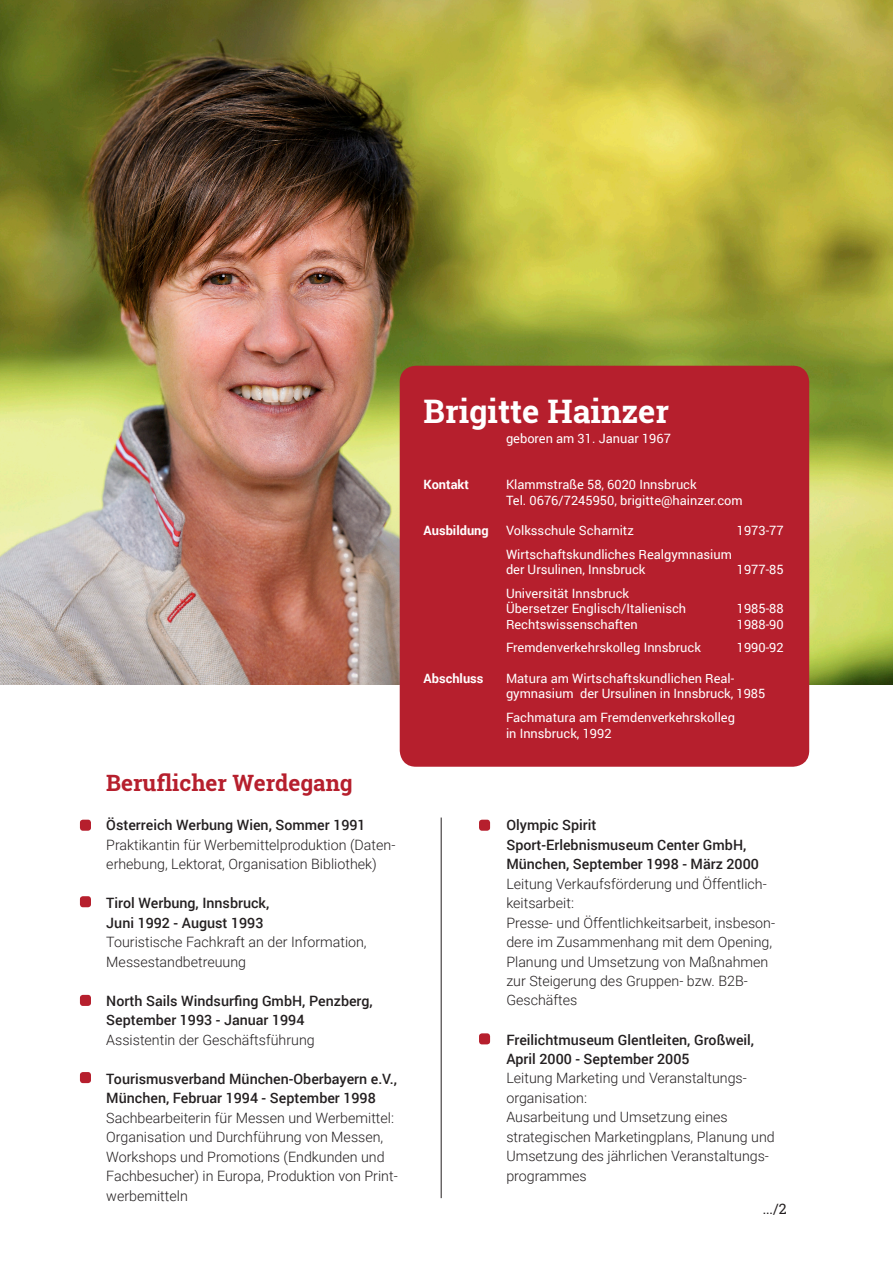
<style>
.page{position:relative;width:893px;height:1263px;background:#fff}
.page>*{position:absolute;margin:0;border:0;box-sizing:border-box;transform-origin:0 0}
.t1{font:700 32.4px "Roboto Slab";color:#fff}
.t2{font:700 22.5px "Roboto Slab";color:#b61f2d}
.t3{font:300 14.25px/19.5px "Roboto";color:#231f20}
.t4{font:500 14.25px/19.5px "Roboto";color:#231f20}
.t5{font:14.25px "Roboto Slab";color:#231f20}
.t6{font:12.9px/15.5px "Roboto";color:#fff}
.t7{font:700 12.9px "Roboto";color:#fff}
</style>
<div class="page">
<img style="left:0;top:0;width:893px;height:685px">
<div style="left:80px;top:820px;width:11px;height:11px;background:#b61f2d;border-radius:3px"></div>
<div style="left:80px;top:896px;width:11px;height:11px;background:#b61f2d;border-radius:3px"></div>
<div style="left:80px;top:995px;width:11px;height:11px;background:#b61f2d;border-radius:3px"></div>
<div style="left:80px;top:1072px;width:11px;height:11px;background:#b61f2d;border-radius:3px"></div>
<div style="left:479px;top:820px;width:11px;height:11px;background:#b61f2d;border-radius:3px"></div>
<div style="left:479px;top:1033px;width:11px;height:11px;background:#b61f2d;border-radius:3px"></div>
<div style="left:400px;top:366px;width:409px;height:401px;background:#b61f2d;border-radius:16px"></div>
<hr style="left:441px;top:817px;width:1px;height:381px;background:#231f20">
<h2 class="t2" style="left:106px;top:767px;width:248px">Beruflicher Werdegang</h2>
<p class="t4" style="left:106px;top:815px;width:261px">Österreich Werbung Wien, Sommer 1991</p>
<p class="t3" style="left:106px;top:834px;width:291px">Praktikantin für Werbemittelproduktion (Daten&shy;erhebung, Lektorat, Organisation Bibliothek)</p>
<p class="t4" style="left:106px;top:893px;width:164px">Tirol Werbung, Innsbruck,<br>Juni 1992 - August 1993</p>
<p class="t3" style="left:106px;top:932px;width:262px">Touristische Fachkraft an der Information,<br>Messestandbetreuung</p>
<p class="t4" style="left:106px;top:990px;width:268px">North Sails Windsurfing GmbH, Penzberg,<br>September 1993 - Januar 1994</p>
<p class="t3" style="left:106px;top:1029px;width:210px">Assistentin der Geschäftsführung</p>
<p class="t4" style="left:106px;top:1068px;width:292px">Tourismusverband München-Oberbayern e.V.,<br>München, Februar 1994 - September 1998</p>
<p class="t3" style="left:106px;top:1107px;width:293px">Sachbearbeiterin für Messen und Werbemittel:<br>Organisation und Durchführung von Messen, Workshops und Promotions (Endkunden und Fachbesucher) in Europa, Produktion von Print&shy;werbemitteln</p>
<h1 class="t1" style="left:424px;top:389px;width:247px">Brigitte Hainzer</h1>
<p class="t6" style="left:506px;top:430px;width:166px">geboren am 31. Januar 1967</p>
<p class="t7" style="left:424px;top:476px;width:47px">Kontakt</p>
<p class="t6" style="left:506px;top:476px;width:238px">Klammstraße 58, 6020 Innsbruck<br>Tel. 0676/7245950, brigitte@hainzer.com</p>
<p class="t7" style="left:424px;top:522px;width:67px">Ausbildung</p>
<p class="t6" style="left:506px;top:523px;width:129px">Volksschule Scharnitz</p>
<p class="t6" style="left:737px;top:523px;width:48px">1973-77</p>
<p class="t6" style="left:506px;top:546px;width:227px">Wirtschaftskundliches Realgymnasium der Ursulinen, Innsbruck</p>
<p class="t6" style="left:737px;top:561px;width:48px">1977-85</p>
<p class="t6" style="left:506px;top:585px;width:182px">Universität Innsbruck<br>Übersetzer Englisch/Italienisch</p>
<p class="t6" style="left:737px;top:600px;width:48px">1985-88</p>
<p class="t6" style="left:506px;top:616px;width:133px">Rechtswissenschaften</p>
<p class="t6" style="left:737px;top:616px;width:48px">1988-90</p>
<p class="t6" style="left:506px;top:639px;width:196px">Fremdenverkehrskolleg Innsbruck</p>
<p class="t6" style="left:737px;top:639px;width:48px">1990-92</p>
<p class="t7" style="left:424px;top:669px;width:61px">Abschluss</p>
<p class="t6" style="left:506px;top:670px;width:261px">Matura am Wirtschaftskundlichen Real&shy;gymnasium der Ursulinen in Innsbruck, 1985</p>
<p class="t6" style="left:506px;top:709px;width:230px;line-height:16.2px">Fachmatura am Fremdenverkehrskolleg in Innsbruck, 1992</p>
<p class="t4" style="left:506px;top:815px;width:254px">Olympic Spirit<br>Sport-Erlebnismuseum Center GmbH,<br>München, September 1998 - März 2000</p>
<p class="t3" style="left:506px;top:873px;width:270px">Leitung Verkaufsförderung und Öffentlich&shy;keitsarbeit:<br>Presse- und Öffentlichkeitsarbeit, insbeson&shy;dere im Zusammenhang mit dem Opening, Planung und Umsetzung von Maßnahmen zur Steigerung des Gruppen- bzw. B2B-Geschäftes</p>
<p class="t4" style="left:506px;top:1029px;width:249px">Freilichtmuseum Glentleiten, Großweil,<br>April 2000 - September 2005</p>
<p class="t3" style="left:506px;top:1068px;width:270px">Leitung Marketing und Veranstaltungs&shy;organisation:<br>Ausarbeitung und Umsetzung eines strategischen Marketingplans, Planung und<br>Umsetzung des jährlichen Veranstaltungs&shy;programmes</p>
<p class="t5" style="left:763px;top:1199px;width:25px">.../2</p>
</div>
